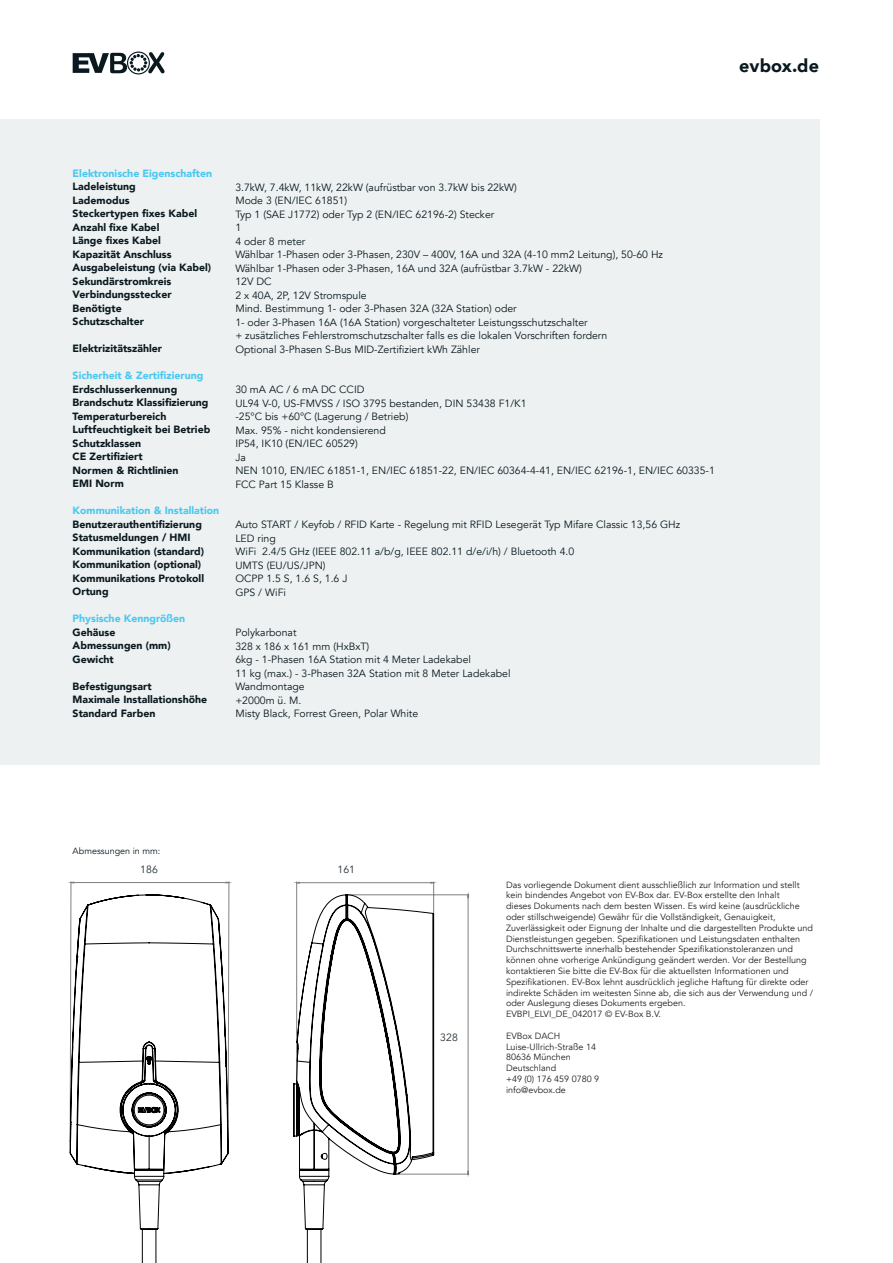
<style>
.page{position:relative;width:893px;height:1263px;background:#fff}
.page>*{position:absolute;margin:0;border:0;box-sizing:border-box;transform-origin:0 0}
.t1{font:900 18px "Avenir";color:#0a191f}
.t2{font:10.5px/13.5px "Avenir";color:#0a191f}
.t3{font:900 10.5px/13.5px "Avenir";color:#0a191f}
.t4{font:900 10.5px "Avenir";color:#48c8f0}
.t5{font:900 10.5px "Avenir";color:#4ac8f0}
.t6{font:10.5px "Avenir";color:#233137}
.t7{font:9px/10.8px "Avenir";color:#231f20}
.t8{font:9px "Avenir";color:#0a191f}
</style>
<div class="page">
<div style="left:0;top:119px;width:819px;height:646px;background:#edf1f2"></div>
<svg style="left:70px;top:881px;width:399px;height:293px"></svg>
<svg style="left:70px;top:894px;width:364px;height:369px"></svg>
<svg style="left:73px;top:52px;width:92px;height:22px"></svg>
<h1 class="t1" style="left:739px;top:50px;width:81px">evbox.de</h1>
<p class="t4" style="left:73px;top:164px;width:141px">Elektronische Eigenschaften</p>
<p class="t3" style="left:73px;top:180px;width:140px">Ladeleistung<br>Lademodus<br>Steckertypen fixes Kabel<br>Anzahl fixe Kabel<br>Länge fixes Kabel<br>Kapazität Anschluss<br>Ausgabeleistung (via Kabel)<br>Sekundärstromkreis<br>Verbindungsstecker<br>Benötigte<br>Schutzschalter</p>
<p class="t3" style="left:73px;top:342px;width:91px">Elektrizitätszähler</p>
<p class="t4" style="left:73px;top:367px;width:132px">Sicherheit &amp; Zertifizierung</p>
<p class="t3" style="left:73px;top:382px;width:139px">Erdschlusserkennung<br>Brandschutz Klassifizierung<br>Temperaturbereich<br>Luftfeuchtigkeit bei Betrieb<br>Schutzklassen<br>CE Zertifiziert<br>Normen &amp; Richtlinien<br>EMI Norm</p>
<p class="t4" style="left:73px;top:502px;width:148px">Kommunikation &amp; Installation</p>
<p class="t3" style="left:73px;top:517px;width:133px">Benutzerauthentifizierung<br>Statusmeldungen / HMI<br>Kommunikation (standard)<br>Kommunikation (optional)<br>Kommunikations Protokoll<br>Ortung</p>
<p class="t5" style="left:73px;top:610px;width:114px">Physische Kenngrößen</p>
<p class="t3" style="left:73px;top:625px;width:99px">Gehäuse<br>Abmessungen (mm)<br>Gewicht</p>
<p class="t3" style="left:73px;top:679px;width:136px">Befestigungsart<br>Maximale Installationshöhe<br>Standard Farben</p>
<p class="t2" style="left:235px;top:181px;width:429px">3.7kW, 7.4kW, 11kW, 22kW (aufrüstbar von 3.7kW bis 22kW)<br>Mode 3 (EN/IEC 61851)<br>Typ 1 (SAE J1772) oder Typ 2 (EN/IEC 62196-2) Stecker<br>1<br>4 oder 8 meter<br>Wählbar 1-Phasen oder 3-Phasen, 230V – 400V, 16A und 32A (4-10 mm2 Leitung), 50-60 Hz Wählbar 1-Phasen oder 3-Phasen, 16A und 32A (aufrüstbar 3.7kW - 22kW)<br>12V DC<br>2 x 40A, 2P, 12V Stromspule<br>Mind. Bestimmung 1- oder 3-Phasen 32A (32A Station) oder<br>1- oder 3-Phasen 16A (16A Station) vorgeschalteter Leistungsschutzschalter<br>+ zusätzliches Fehlerstromschutzschalter falls es die lokalen Vorschriften fordern<br>Optional 3-Phasen S-Bus MID-Zertifiziert kWh Zähler</p>
<p class="t2" style="left:235px;top:383px;width:481px">30 mA AC / 6 mA DC CCID<br>UL94 V-0, US-FMVSS / ISO 3795 bestanden, DIN 53438 F1/K1<br>-25°C bis +60°C (Lagerung / Betrieb)<br>Max. 95% - nicht kondensierend<br>IP54, IK10 (EN/IEC 60529)<br>Ja<br>NEN 1010, EN/IEC 61851-1, EN/IEC 61851-22, EN/IEC 60364-4-41, EN/IEC 62196-1, EN/IEC 60335-1<br>FCC Part 15 Klasse B</p>
<p class="t2" style="left:235px;top:518px;width:446px">Auto START / Keyfob / RFID Karte - Regelung mit RFID Lesegerät Typ Mifare Classic 13,56 GHz LED ring<br>WiFi 2.4/5 GHz (IEEE 802.11 a/b/g, IEEE 802.11 d/e/i/h) / Bluetooth 4.0<br>UMTS (EU/US/JPN)<br>OCPP 1.5 S, 1.6 S, 1.6 J<br>GPS / WiFi</p>
<p class="t2" style="left:235px;top:626px;width:277px">Polykarbonat<br>328 x 186 x 161 mm (HxBxT)<br>6kg - 1-Phasen 16A Station mit 4 Meter Ladekabel<br>11 kg (max.) - 3-Phasen 32A Station mit 8 Meter Ladekabel<br>Wandmontage<br>+2000m ü. M.<br>Misty Black, Forrest Green, Polar White</p>
<p class="t8" style="left:73px;top:846px;width:89px">Abmessungen in mm:</p>
<p class="t6" style="left:140px;top:863px;width:19px">186</p>
<p class="t6" style="left:338px;top:863px;width:19px">161</p>
<p class="t6" style="left:440px;top:1031px;width:19px">328</p>
<p class="t7" style="left:506px;top:879px;width:309px">Das vorliegende Dokument dient ausschließlich zur Information und stellt kein bindendes Angebot von EV-Box dar. EV-Box erstellte den Inhalt<br>dieses Dokuments nach dem besten Wissen. Es wird keine (ausdrückliche oder stillschweigende) Gewähr für die Vollständigkeit, Genauigkeit, Zuverlässigkeit oder Eignung der Inhalte und die dargestellten Produkte und Dienstleistungen gegeben. Spezifikationen und Leistungsdaten enthalten Durchschnittswerte innerhalb bestehender Spezifikationstoleranzen und können ohne vorherige Ankündigung geändert werden. Vor der Bestellung kontaktieren Sie bitte die EV-Box für die aktuellsten Informationen und Spezifikationen. EV-Box lehnt ausdrücklich jegliche Haftung für direkte oder indirekte Schäden im weitesten Sinne ab, die sich aus der Verwendung und / oder Auslegung dieses Dokuments ergeben.<br>EVBPI_ELVI_DE_042017 © EV-Box B.V.</p>
<p class="t7" style="left:506px;top:1030px;width:95px">EVBox DACH<br>Luise-Ullrich-Straße 14<br>80636 München<br>Deutschland<br>+49 (0) 176 459 0780 9 info@evbox.de</p>
</div>
